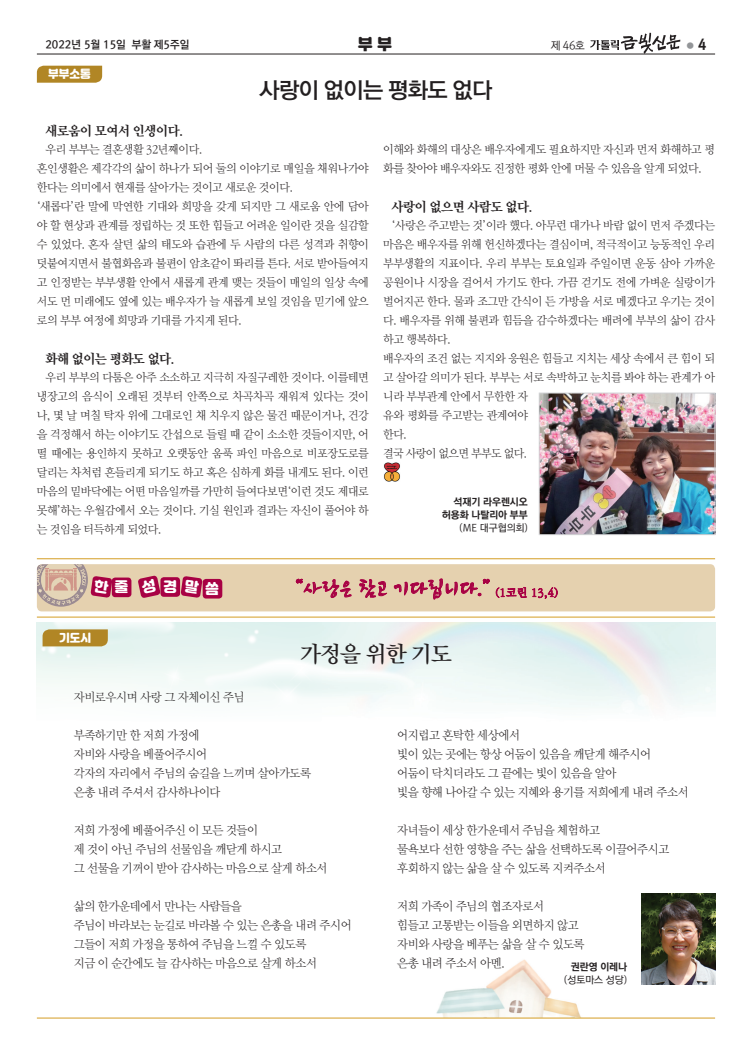
<style>
.page{position:relative;width:752px;height:1049px;background:#fff}
.page>*{position:absolute;margin:0;border:0;box-sizing:border-box;transform-origin:0 0}
.t1{font:28px "Rix Scent PR";color:#a80144}
.t2{font:22px "Rix Go SEPB";letter-spacing:-.03em;color:#231f20}
.t3{font:22px "Rix Mj SEPB";letter-spacing:-.03em;color:#231f20}
.t4{font:15.5px "Jalnan OTF";color:#231f20}
.t5{font:13.8px "Jalnan OTF";color:#fff}
.t6{font:13px "Rix M Mj SEPEB";letter-spacing:-.03em;color:#231f20}
.t7{font:12px/19px "Rix M Mj SEPL";letter-spacing:-.03em;color:#231f20}
.t8{font:11.5px/19px "Rix M Mj SEPL";letter-spacing:-.03em;color:#231f20}
.t9{font:11px "Rix Go SEPB";color:#231f20;scale:.95 1}
.t10{font:11px "Jalnan OTF";color:#fff}
.t11{font:11px "Rix Go SEPR";color:#231f20;scale:.95 1}
.t12{font:10px/13px "Rix Go SEPEB";color:#231f20;text-align:right}
.t13{font:10px "Rix Go SEPM";color:#231f20}
.t14{font:8px "Rix Go SEPR";color:#939598;scale:.95 1}
.s1{font-family:"Rix Go SEPH";font-size:14px;color:#231f20}
</style>
<div class="page">
<img style="left:419px;top:959px;width:201px;height:59px">
<hr style="left:37px;top:1018px;width:677px;height:1px;background:#d49d24">
<img style="left:541px;top:395px;width:171px;height:138px">
<div style="left:539px;top:393px;width:175px;height:142px;border:1px solid #d1d2d4"></div>
<hr style="left:37px;top:558px;width:677px;height:1px;background:#d49d24">
<hr style="left:37px;top:617px;width:677px;height:1px;background:#d49d24">
<div style="left:37px;top:564px;width:677px;height:47px;background:#e5d1af;border-radius:5px"></div>
<svg style="left:296px;top:578px;width:55px;height:20px"></svg>
<svg style="left:359px;top:579px;width:28px;height:19px"></svg>
<svg style="left:393px;top:578px;width:96px;height:22px"></svg>
<svg style="left:495px;top:587px;width:62px;height:12px"></svg>
<div style="left:160px;top:577px;width:20px;height:20px;background:#a80144;border-radius:3px"></div>
<div style="left:202px;top:579px;width:20px;height:19px;background:#a80144;border-radius:3px"></div>
<div style="left:112px;top:577px;width:19px;height:20px;background:#a80144;border-radius:3px"></div>
<img style="left:384px;top:463px;width:16px;height:18px">
<hr style="left:37px;top:54px;width:677px;height:1px;background:#231f20">
<img style="left:641px;top:894px;width:73px;height:90px">
<svg style="left:37px;top:66px;width:65px;height:17px"></svg>
<svg style="left:43px;top:629px;width:65px;height:17px"></svg>
<img style="left:620px;top:33px;width:32px;height:21px">
<img style="left:651px;top:34px;width:29px;height:21px">
<img style="left:590px;top:40px;width:28px;height:10px">
<svg style="left:37px;top:564px;width:75px;height:43px"></svg>
<svg style="left:138px;top:575px;width:23px;height:23px"></svg>
<svg style="left:180px;top:576px;width:22px;height:22px"></svg>
<p class="t9" style="left:45px;top:37px;width:153px">2022년 5월 15일 부활 제5주일</p>
<h3 class="t4" style="left:357px;top:34px;width:36px">부 부</h3>
<p class="t10" style="left:48px;top:67px;width:44px">부부소통</p>
<h2 class="t2" style="left:259px;top:76px;width:234px">사랑이 없이는 평화도 없다</h2>
<p class="t11" style="left:550px;top:39px;width:37px">제 46호</p>
<p class="t14" style="left:686px;top:41px;width:22px">● <span class="s1">4</span></p>
<p class="t6" style="left:45px;top:123px;width:139px">새로움이 모여서 인생이다.</p>
<p class="t8" style="left:37px;top:140px;width:333px;text-indent:9px">우리 부부는 결혼생활 32년째이다.<br>혼인생활은 제각각의 삶이 하나가 되어 둘의 이야기로 매일을 채워나가야 한다는 의미에서 현재를 살아가는 것이고 새로운 것이다.<br>‘새롭다’란 말에 막연한 기대와 희망을 갖게 되지만 그 새로움 안에 담아 야 할 현상과 관계를 정립하는 것 또한 힘들고 어려운 일이란 것을 실감할 수 있었다. 혼자 살던 삶의 태도와 습관에 두 사람의 다른 성격과 취향이 덧붙여지면서 불협화음과 불편이 암초같이 똬리를 튼다. 서로 받아들여지 고 인정받는 부부생활 안에서 새롭게 관계 맺는 것들이 매일의 일상 속에 서도 먼 미래에도 옆에 있는 배우자가 늘 새롭게 보일 것임을 믿기에 앞으 로의 부부 여정에 희망과 기대를 가지게 된다.</p>
<p class="t6" style="left:45px;top:351px;width:130px">화해 없이는 평화도 없다.</p>
<p class="t8" style="left:37px;top:368px;width:333px;text-align:justify;text-indent:9px">우리 부부의 다툼은 아주 소소하고 지극히 자질구레한 것이다. 이를테면 냉장고의 음식이 오래된 것부터 안쪽으로 차곡차곡 재워져 있다는 것이 나, 몇 날 며칠 탁자 위에 그대로인 채 치우지 않은 물건 때문이거나, 건강 을 걱정해서 하는 이야기도 간섭으로 들릴 때 같이 소소한 것들이지만, 어 떨 때에는 용인하지 못하고 오랫동안 움푹 파인 마음으로 비포장도로를 달리는 차처럼 흔들리게 되기도 하고 혹은 심하게 화를 내게도 된다. 이런 마음의 밑바닥에는 어떤 마음일까를 가만히 들여다보면‘이런 것도 제대로 못해’하는 우월감에서 오는 것이다. 기실 원인과 결과는 자신이 풀어야 하 는 것임을 터득하게 되었다.</p>
<p class="t8" style="left:383px;top:140px;width:333px">이해와 화해의 대상은 배우자에게도 필요하지만 자신과 먼저 화해하고 평 화를 찾아야 배우자와도 진정한 평화 안에 머물 수 있음을 알게 되었다.</p>
<p class="t6" style="left:391px;top:199px;width:142px">사랑이 없으면 사람도 없다.</p>
<p class="t8" style="left:383px;top:216px;width:333px;text-indent:9px">‘사랑은 주고받는 것’이라 했다. 아무런 대가나 바람 없이 먼저 주겠다는 마음은 배우자를 위해 헌신하겠다는 결심이며, 적극적이고 능동적인 우리 부부생활의 지표이다. 우리 부부는 토요일과 주일이면 운동 삼아 가까운 공원이나 시장을 걸어서 가기도 한다. 가끔 걷기도 전에 가벼운 실랑이가 벌어지곤 한다. 물과 조그만 간식이 든 가방을 서로 메겠다고 우기는 것이 다. 배우자를 위해 불편과 힘듬을 감수하겠다는 배려에 부부의 삶이 감사 하고 행복하다.<br>배우자의 조건 없는 지지와 응원은 힘들고 지치는 세상 속에서 큰 힘이 되 고 살아갈 의미가 된다. 부부는 서로 속박하고 눈치를 봐야 하는 관계가 아 니라 부부관계 안에서 무한한 자<br>유와 평화를 주고받는 관계여야<br>한다.<br>결국 사랑이 없으면 부부도 없다.</p>
<p class="t12" style="left:441px;top:495px;width:87px">석재기 라우렌시오 허용화 나탈리아 부부</p>
<p class="t13" style="left:459px;top:522px;width:70px">(ME 대구협의회)</p>
<p class="t10" style="left:59px;top:630px;width:34px">기도시</p>
<p class="t5" style="left:114px;top:578px;width:15px">줄</p>
<p class="t5" style="left:163px;top:577px;width:15px">경</p>
<p class="t5" style="left:205px;top:579px;width:15px">씀</p>
<h1 class="t1" style="left:295px;top:575px;width:196px">“사랑은 참고 기다립니다.”</h1>
<h2 class="t3" style="left:300px;top:641px;width:153px">가정을 위한 기도</h2>
<p class="t7" style="left:74px;top:688px;width:172px">자비로우시며 사랑 그 자체이신 주님</p>
<p class="t7" style="left:74px;top:726px;width:239px">부족하기만 한 저희 가정에<br>자비와 사랑을 베풀어주시어<br>각자의 자리에서 주님의 숨길을 느끼며 살아가도록 은총 내려 주셔서 감사하나이다</p>
<p class="t7" style="left:74px;top:820px;width:255px">저희 가정에 베풀어주신 이 모든 것들이<br>제 것이 아닌 주님의 선물임을 깨닫게 하시고<br>그 선물을 기꺼이 받아 감사하는 마음으로 살게 하소서</p>
<p class="t7" style="left:74px;top:896px;width:279px">삶의 한가운데에서 만나는 사람들을<br>주님이 바라보는 눈길로 바라볼 수 있는 은총을 내려 주시어 그들이 저희 가정을 통하여 주님을 느낄 수 있도록<br>지금 이 순간에도 늘 감사하는 마음으로 살게 하소서</p>
<p class="t7" style="left:397px;top:725px;width:293px">어지럽고 혼탁한 세상에서<br>빛이 있는 곳에는 항상 어둠이 있음을 깨닫게 해주시어<br>어둠이 닥치더라도 그 끝에는 빛이 있음을 알아<br>빛을 향해 나아갈 수 있는 지혜와 용기를 저희에게 내려 주소서</p>
<p class="t7" style="left:397px;top:820px;width:273px">자녀들이 세상 한가운데서 주님을 체험하고<br>물욕보다 선한 영향을 주는 삶을 선택하도록 이끌어주시고 후회하지 않는 삶을 살 수 있도록 지켜주소서</p>
<p class="t7" style="left:397px;top:896px;width:189px">저희 가족이 주님의 협조자로서<br>힘들고 고통받는 이들을 외면하지 않고 자비와 사랑을 베푸는 삶을 살 수 있도록 은총 내려 주소서 아멘.</p>
<p class="t12" style="left:570px;top:960px;width:58px">권란영 이레나</p>
<p class="t13" style="left:564px;top:973px;width:64px">(성토마스 성당)</p>
</div>
